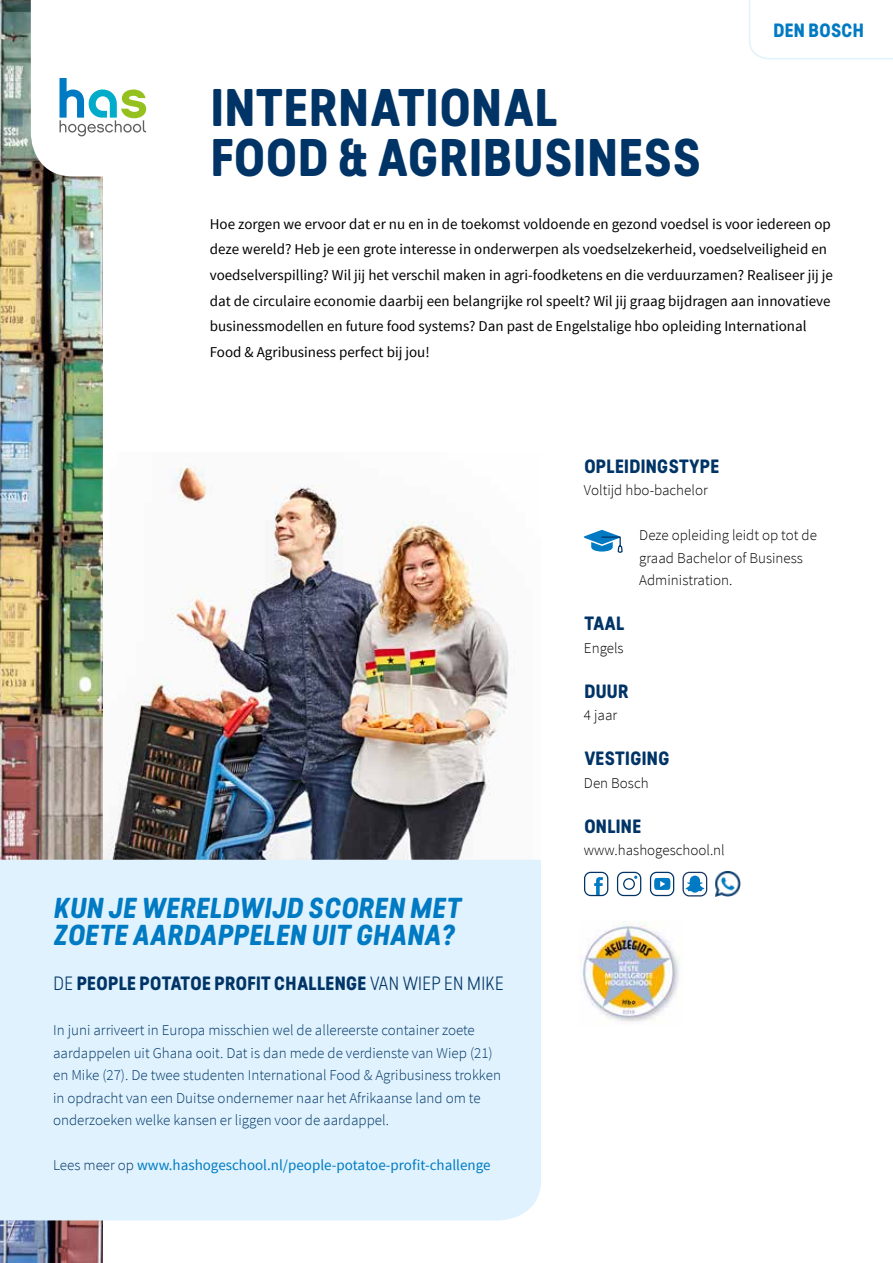
<style>
.page{position:relative;width:893px;height:1263px;background:#fff}
.page>*{position:absolute;margin:0;border:0;box-sizing:border-box;transform-origin:0 0}
.t1{font:700 49.5px/49.5px "Predige Rounded";letter-spacing:.02em;color:#003466}
.t2{font:italic 700 27px/27px "Predige Rounded";letter-spacing:.02em;color:#007ac2}
.t3{font:700 18px "Predige Rounded";letter-spacing:.02em;color:#003466}
.t4{font:700 18px "Predige Rounded";letter-spacing:.02em;color:#007ac2}
.t5{font:15px/25.5px "Source Sans Pro";color:#000}
.t6{font:300 15px/22.5px "Source Sans Pro";color:#003466}
.t7{font:300 15px/22.5px "Source Sans Pro";color:#000}
.t8{font:15px "Source Sans Pro";color:#007ac2}
.s1{font-weight:300}
.s2{font-weight:300;color:#003466}
</style>
<div class="page">
<img style="left:103px;top:467px;width:438px;height:393px">
<img style="left:0;top:1220px;width:102px;height:43px">
<img style="left:0;top:0;width:102px;height:860px">
<div style="left:0;top:860px;width:541px;height:360px;background:#dff2fd"></div>
<svg style="left:31px;top:0;width:116px;height:176px"></svg>
<svg style="left:584px;top:530px;width:39px;height:23px"></svg>
<svg style="left:749px;top:0;width:144px;height:60px"></svg>
<svg style="left:617px;top:872px;width:24px;height:24px"></svg>
<svg style="left:584px;top:872px;width:24px;height:24px"></svg>
<svg style="left:650px;top:872px;width:24px;height:24px"></svg>
<svg style="left:682px;top:872px;width:25px;height:24px"></svg>
<img style="left:578px;top:922px;width:101px;height:100px">
<img style="left:715px;top:872px;width:25px;height:24px">
<h1 class="t1" style="left:211px;top:84px;width:491px">INTERNATIONAL<br>FOOD &amp; AGRIBUSINESS</h1>
<p class="t4" style="left:773px;top:18px;width:92px">DEN BOSCH</p>
<p class="t5" style="left:210px;top:211px;width:625px">Hoe zorgen we ervoor dat er nu en in de toekomst voldoende en gezond voedsel is voor iedereen op deze wereld? Heb je een grote interesse in onderwerpen als voedselzekerheid, voedselveiligheid en voedselverspilling? Wil jij het verschil maken in agri-foodketens en die verduurzamen? Realiseer jij je dat de circulaire economie daarbij een belangrijke rol speelt? Wil jij graag bijdragen aan innovatieve businessmodellen en future food systems? Dan past de Engelstalige hbo opleiding International Food &amp; Agribusiness perfect bij jou!</p>
<h2 class="t2" style="left:54px;top:895px;width:409px">KUN JE WERELDWIJD SCOREN MET<br>ZOETE AARDAPPELEN UIT GHANA?</h2>
<p class="t3" style="left:54px;top:971px;width:452px"><span class="s1">DE</span> PEOPLE POTATOE PROFIT CHALLENGE <span class="s1">VAN WIEP EN MIKE</span></p>
<p class="t6" style="left:53px;top:1019px;width:449px">In juni arriveert in Europa misschien wel de allereerste container zoete aardappelen uit Ghana ooit. Dat is dan mede de verdienste van Wiep (21) en Mike (27). De twee studenten International Food &amp; Agribusiness trokken in opdracht van een Duitse ondernemer naar het Afrikaanse land om te onderzoeken welke kansen er liggen voor de aardappel.</p>
<p class="t8" style="left:53px;top:1156px;width:439px"><span class="s2">Lees meer op</span> www.hashogeschool.nl/people-potatoe-profit-challenge</p>
<p class="t3" style="left:584px;top:453px;width:137px">OPLEIDINGSTYPE</p>
<p class="t7" style="left:584px;top:479px;width:125px">Voltijd hbo-bachelor</p>
<p class="t7" style="left:639px;top:524px;width:179px">Deze opleiding leidt op tot de graad Bachelor of Business<br>Administration.</p>
<p class="t3" style="left:584px;top:611px;width:41px">TAAL</p>
<p class="t7" style="left:584px;top:636px;width:41px">Engels</p>
<p class="t3" style="left:584px;top:678px;width:46px">DUUR</p>
<p class="t7" style="left:584px;top:704px;width:35px">4 jaar</p>
<p class="t3" style="left:584px;top:746px;width:87px">VESTIGING</p>
<p class="t7" style="left:584px;top:771px;width:66px">Den Bosch</p>
<p class="t3" style="left:584px;top:813px;width:58px">ONLINE</p>
<p class="t7" style="left:584px;top:839px;width:142px">www.hashogeschool.nl</p>
</div>
